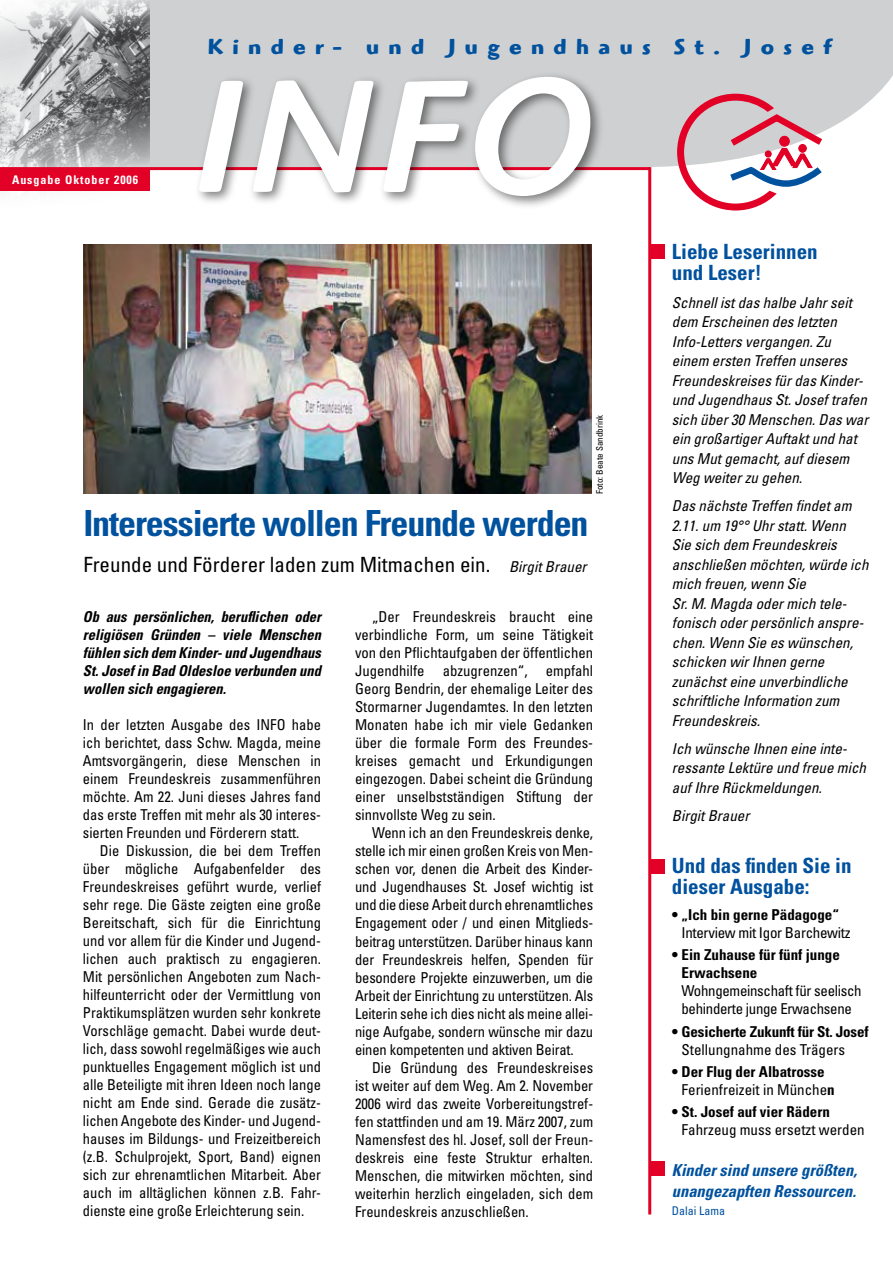
<style>
.page{position:relative;width:893px;height:1263px;background:#fff}
.page>*{position:absolute;margin:0;border:0;box-sizing:border-box;transform-origin:0 0}
.t1{font:italic 500 166.5px "Highlander ITC";color:#fff}
.t2{font:700 condensed 36px "Univers";letter-spacing:-.03em;color:#00519e}
.t3{font:700 22.5px "Highlander ITC";letter-spacing:.42em;color:#00519e}
.t4{font:700 condensed 21px/21px "Univers";color:#00519e}
.t5{font:condensed 21px "Univers";color:#000}
.t6{font:italic 700 condensed 16.5px/21px "Univers";color:#00519e}
.t7{font:condensed 15px/18px "Univers";color:#000;text-align:justify}
.t8{font:italic condensed 15px/19.5px "Univers";color:#000}
.t9{font:italic 700 condensed 15px/18px "Univers";color:#000;text-align:justify}
.t10{font:700 condensed 15px/18px "Univers";color:#000}
.t11{font:condensed 15px/18px "Univers";letter-spacing:-.02em;color:#000}
.t12{font:700 condensed 12px "Univers";letter-spacing:.08em;color:#fff}
.t13{font:condensed 12px "Univers";color:#00519e}
.t14{font:condensed 9px "Univers";color:#000}
.s1{font-style:italic;font-size:15px}
.s2{font-weight:400}
</style>
<div class="page">
<div style="left:150px;top:0;width:743px;height:169px;background:#cfd0d1"></div>
<svg style="left:677px;top:94px;width:148px;height:116px"></svg>
<img style="left:0;top:0;width:150px;height:192px">
<hr style="left:0;top:167px;width:650px;height:3px;background:#e20026">
<div style="left:192px;top:70px;width:414px;height:142px;background:#000;opacity:.5"></div>
<div style="left:0;top:168px;width:150px;height:22px;background:#e20026"></div>
<hr style="left:648px;top:167px;width:3px;height:1047px;background:#e20026">
<div style="left:650px;top:244px;width:15px;height:15px;background:#e20026"></div>
<div style="left:650px;top:859px;width:15px;height:15px;background:#e20026"></div>
<img style="left:83px;top:244px;width:509px;height:249px">
<div style="left:650px;top:1161px;width:15px;height:15px;background:#e20026"></div>
<p class="t12" style="left:12px;top:172px;width:128px">Ausgabe Oktober 2006</p>
<h3 class="t3" style="left:208px;top:33px;width:625px">Kinder- und Jugendhaus St. Josef</h3>
<h1 class="t1" style="left:194px;top:41px;width:398px">INFO</h1>
<h2 class="t2" style="left:83px;top:501px;width:507px">Interessierte wollen Freunde werden</h2>
<h3 class="t5" style="left:83px;top:551px;width:505px">Freunde und Förderer laden zum Mitmachen ein. <span class="s1">Birgit Brauer</span></h3>
<p class="t14" style="left:594px;top:494px;width:81px;rotate:-90deg">Foto: Beate Sandbrink</p>
<p class="t9" style="left:83px;top:607px;width:241px">Ob aus persönlichen, beruflichen oder religiösen Gründen – viele Menschen fühlen sich dem Kinder- und Jugendhaus St. Josef in Bad Oldesloe verbunden und wollen sich engagieren.</p>
<p class="t7" style="left:83px;top:715px;width:240px">In der letzten Ausgabe des INFO habe ich berichtet, dass Schw. Magda, meine Amtsvorgängerin, diese Menschen in einem Freundeskreis zusammenführen möchte. Am 22. Juni dieses Jahres fand das erste Treffen mit mehr als 30 interes&shy;sierten Freunden und Förderern statt.</p>
<p class="t7" style="left:83px;top:841px;width:240px;text-indent:17px">Die Diskussion, die bei dem Treffen über mögliche Aufgabenfelder des Freundeskreises geführt wurde, verlief sehr rege. Die Gäste zeigten eine große Bereitschaft, sich für die Einrichtung und vor allem für die Kinder und Jugend&shy;lichen auch praktisch zu engagieren.<br>Mit persönlichen Angeboten zum Nach&shy;hilfeunterricht oder der Vermittlung von Praktikumsplätzen wurden sehr konkrete Vorschläge gemacht. Dabei wurde deut&shy;lich, dass sowohl regelmäßiges wie auch punktuelles Engagement möglich ist und alle Beteiligte mit ihren Ideen noch lange nicht am Ende sind. Gerade die zusätz&shy;lichen Angebote des Kinder- und Jugend&shy;hauses im Bildungs- und Freizeitbereich (z.B. Schulprojekt, Sport, Band) eignen sich zur ehrenamtlichen Mitarbeit. Aber auch im alltäglichen können z.B. Fahr&shy;dienste eine große Erleichterung sein.</p>
<p class="t7" style="left:355px;top:608px;width:240px;text-indent:17px">„Der Freundeskreis braucht eine verbindliche Form, um seine Tätigkeit von den Pflichtaufgaben der öffentlichen Jugendhilfe abzugrenzen“, empfahl Georg Bendrin, der ehemalige Leiter des Stormarner Jugendamtes. In den letzten Monaten habe ich mir viele Gedanken über die formale Form des Freundes&shy;kreises gemacht und Erkundigungen eingezogen. Dabei scheint die Gründung einer unselbstständigen Stiftung der sinnvollste Weg zu sein.</p>
<p class="t7" style="left:355px;top:824px;width:240px;text-indent:17px">Wenn ich an den Freundeskreis denke, stelle ich mir einen großen Kreis von Men&shy;schen vor, denen die Arbeit des Kinder&shy;und Jugendhauses St. Josef wichtig ist und die diese Arbeit durch ehrenamtliches Engagement oder / und einen Mitglieds&shy;beitrag unterstützen. Darüber hinaus kann der Freundeskreis helfen, Spenden für besondere Projekte einzuwerben, um die Arbeit der Einrichtung zu unterstützen. Als Leiterin sehe ich dies nicht als meine allei&shy;nige Aufgabe, sondern wünsche mir dazu einen kompetenten und aktiven Beirat.</p>
<p class="t7" style="left:355px;top:1058px;width:240px;text-indent:17px">Die Gründung des Freundeskreises ist weiter auf dem Weg. Am 2. November 2006 wird das zweite Vorbereitungstref&shy;fen stattfinden und am 19. März 2007, zum Namensfest des hl. Josef, soll der Freun&shy;deskreis eine feste Struktur erhalten.<br>Menschen, die mitwirken möchten, sind weiterhin herzlich eingeladen, sich dem Freundeskreis anzuschließen.</p>
<h3 class="t4" style="left:672px;top:240px;width:147px">Liebe Leserinnen und Leser!</h3>
<p class="t8" style="left:672px;top:292px;width:198px">Schnell ist das halbe Jahr seit dem Erscheinen des letzten<br>Info-Letters vergangen. Zu einem ersten Treffen unseres<br>Freundeskreises für das Kinder&shy;und Jugendhaus St. Josef trafen sich über 30 Menschen. Das war ein großartiger Auftakt und hat uns Mut gemacht, auf diesem<br>Weg weiter zu gehen.</p>
<p class="t8" style="left:672px;top:496px;width:198px">Das nächste Treffen findet am<br>2.11. um 19°° Uhr statt. Wenn<br>Sie sich dem Freundeskreis anschließen möchten, würde ich mich freuen, wenn Sie<br>Sr. M. Magda oder mich tele&shy;fonisch oder persönlich anspre&shy;chen. Wenn Sie es wünschen, schicken wir Ihnen gerne zunächst eine unverbindliche schriftliche Information zum<br>Freundeskreis.</p>
<p class="t8" style="left:672px;top:738px;width:196px">Ich wünsche Ihnen eine inte&shy;ressante Lektüre und freue mich auf Ihre Rückmeldungen.</p>
<p class="t8" style="left:672px;top:805px;width:79px">Birgit Brauer</p>
<h3 class="t4" style="left:672px;top:854px;width:181px">Und das finden Sie in dieser Ausgabe:</h3>
<p class="t10" style="left:672px;top:905px;width:169px">• „Ich bin gerne Pädagoge“</p>
<p class="t11" style="left:681px;top:923px;width:171px">Interview mit Igor Barchewitz</p>
<p class="t10" style="left:681px;top:946px;width:160px;text-indent:-10px">• Ein Zuhause für fünf junge<br>Erwachsene</p>
<p class="t11" style="left:681px;top:981px;width:182px">Wohngemeinschaft für seelisch behinderte junge Erwachsene</p>
<p class="t10" style="left:672px;top:1022px;width:198px">• Gesicherte Zukunft für St. Josef</p>
<p class="t7" style="left:681px;top:1040px;width:165px">Stellungnahme des Trägers</p>
<p class="t10" style="left:681px;top:1062px;width:155px;text-indent:-10px">• Der Flug der Albatrosse<br><span class="s2">Ferienfreizeit in Münche</span>n</p>
<p class="t10" style="left:672px;top:1102px;width:159px">• St. Josef auf vier Rädern</p>
<p class="t7" style="left:681px;top:1120px;width:185px">Fahrzeug muss ersetzt werden</p>
<p class="t6" style="left:672px;top:1159px;width:187px">Kinder sind unsere größten, unangezapften Ressourcen.</p>
<p class="t13" style="left:672px;top:1203px;width:55px">Dalai Lama</p>
</div>
